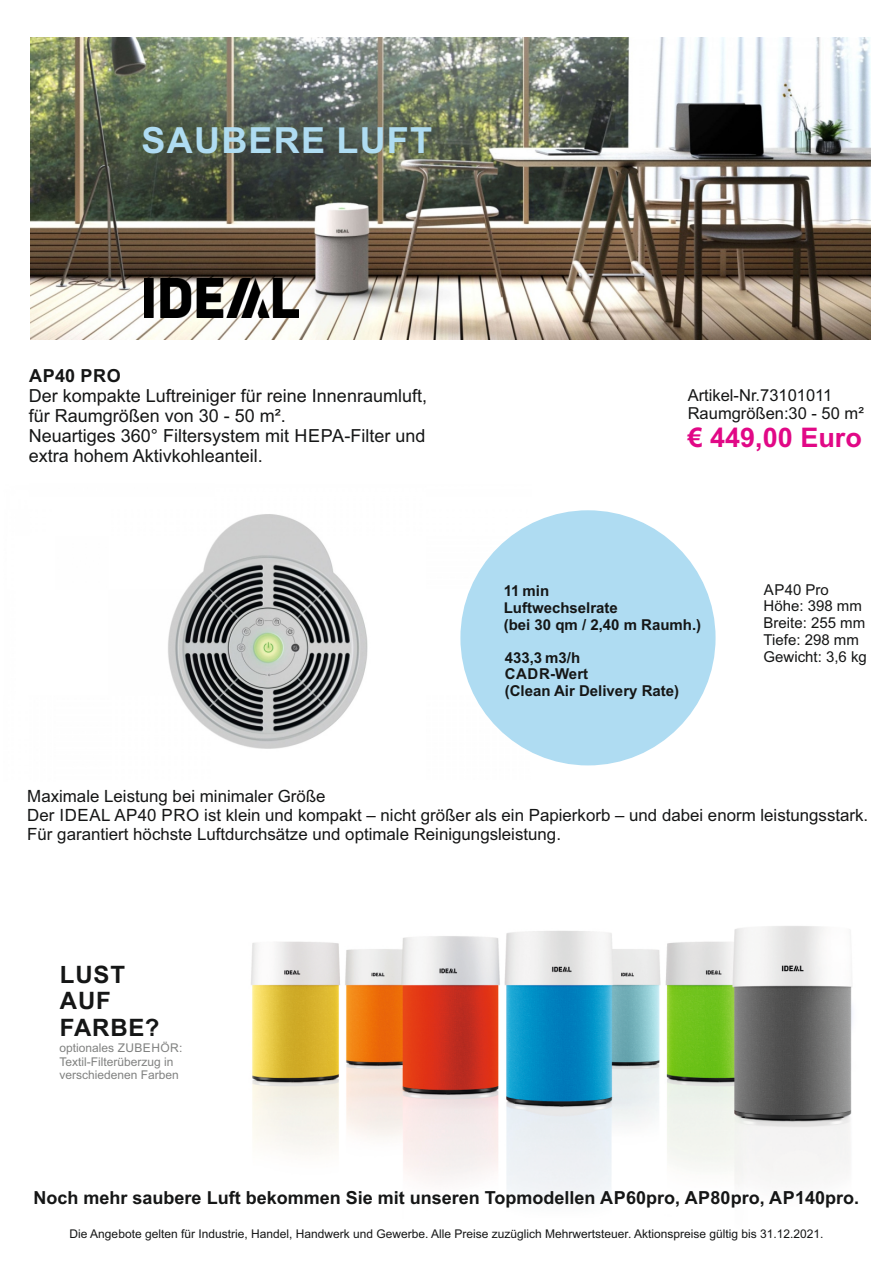
<style>
.page{position:relative;width:893px;height:1263px;background:#fff}
.page>*{position:absolute;margin:0;border:0;box-sizing:border-box;transform-origin:0 0}
.t1{font:700 36px "Arial";letter-spacing:.035em;color:#afdcf2}
.t2{font:700 27px "Arial";color:#e10886}
.t3{font:700 24px/26.8px "Arial";letter-spacing:.035em;color:#151616}
.t4{font:18px/20.1px "Arial";color:#151616}
.t5{font:700 18px "Arial";color:#151616}
.t6{font:16.8px/18.9px "Arial";color:#151616}
.t7{font:16.5px/18.5px "Arial";color:#151616}
.t8{font:700 15px/16.8px "Arial";color:#151616}
.t9{font:15px/16.8px "Arial";color:#151616}
.t10{font:12px "Arial";color:#151616}
.t11{font:12px/13.4px "Arial";color:#818281}
.s1{font-weight:700}
</style>
<div class="page">
<img style="left:251px;top:926px;width:601px;height:276px">
<img style="left:168px;top:514px;width:364px;height:239px">
<img style="left:31px;top:37px;width:840px;height:302px">
<div style="left:460px;top:510px;width:256px;height:255px;background:#afdcf2;border-radius:50%"></div>
<img style="left:145px;top:278px;width:154px;height:39px">
<p class="t1" style="left:142px;top:127px;width:292px">SAUBERE LUFT</p>
<p class="t4" style="left:29px;top:367px;width:400px"><span class="s1">AP40 PRO<br></span>Der kompakte Luftreiniger für reine Innenraumluft, für Raumgrößen von 30 - 50 m².<br>Neuartiges 360° Filtersystem mit HEPA-Filter und extra hohem Aktivkohleanteil.</p>
<p class="t7" style="left:688px;top:387px;width:178px">Artikel-Nr. 73101011<br>Raumgrößen: 30 - 50 m²</p>
<p class="t2" style="left:688px;top:428px;width:176px">€ 449,00 Euro</p>
<p class="t8" style="left:504px;top:584px;width:199px">11 min<br>Luftwechselrate<br>(bei 30 qm / 2,40 m Raumh.)</p>
<p class="t8" style="left:505px;top:650px;width:176px">433,3 m3/h<br>CADR-Wert<br>(Clean Air Delivery Rate)</p>
<p class="t9" style="left:764px;top:582px;width:105px">AP40 Pro<br>Höhe: 398 mm<br>Breite: 255 mm<br>Tiefe: 298 mm<br>Gewicht: 3,6 kg</p>
<p class="t6" style="left:27px;top:788px;width:842px">Maximale Leistung bei minimaler Größe<br>Der IDEAL AP40 PRO ist klein und kompakt – nicht größer als ein Papierkorb – und dabei enorm leistungsstark.<br>Für garantiert höchste Luftdurchsätze und optimale Reinigungsleistung.</p>
<p class="t3" style="left:60px;top:963px;width:101px">LUST<br>AUF<br>FARBE?</p>
<p class="t11" style="left:59px;top:1042px;width:124px">optionales ZUBEHÖR:<br>Textil-Filterüberzug in verschiedenen Farben</p>
<p class="t5" style="left:34px;top:1190px;width:827px">Noch mehr saubere Luft bekommen Sie mit unseren Topmodellen AP60pro, AP80pro, AP140pro.</p>
<p class="t10" style="left:70px;top:1229px;width:755px">Die Angebote gelten für Industrie, Handel, Handwerk und Gewerbe. Alle Preise zuzüglich Mehrwertsteuer. Aktionspreise gültig bis 31.12.2021.</p>
</div>
